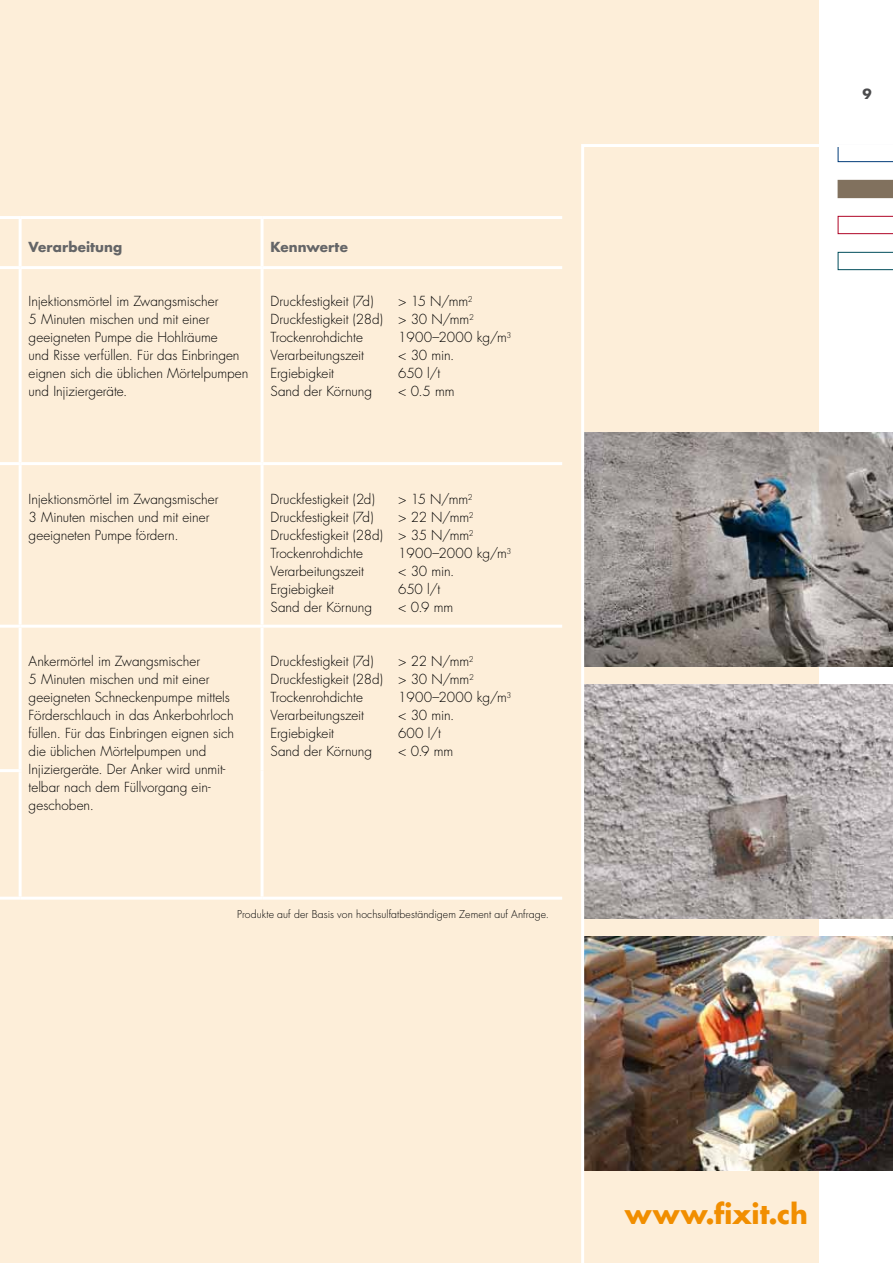
<style>
.page{position:relative;width:893px;height:1263px;background:#fff}
.page>*{position:absolute;margin:0;border:0;box-sizing:border-box;transform-origin:0 0}
.t1{font:700 27px "Futura";color:#f18e00}
.t2{font:300 13.5px/18px "Futura";letter-spacing:-.005em;color:#000}
.t3{font:700 13.5px "Futura";letter-spacing:.01em;color:#646567}
.t4{font:700 13.5px "Futura";color:#4b4b4d}
.t5{font:300 10.5px "Futura";letter-spacing:.005em;color:#000}
</style>
<div class="page">
<div style="left:0;top:0;width:819px;height:1263px;background:#fdeed9"></div>
<img style="left:581px;top:144px;width:312px;height:1119px">
<hr style="left:0;top:216px;width:20px;height:3px;background:#fff">
<hr style="left:262px;top:216px;width:300px;height:3px;background:#fff">
<hr style="left:0;top:266px;width:20px;height:3px;background:#fff">
<hr style="left:262px;top:266px;width:300px;height:3px;background:#fff">
<hr style="left:0;top:462px;width:20px;height:3px;background:#fff">
<hr style="left:262px;top:462px;width:300px;height:3px;background:#fff">
<hr style="left:0;top:625px;width:20px;height:3px;background:#fff">
<hr style="left:262px;top:625px;width:300px;height:3px;background:#fff">
<hr style="left:0;top:769px;width:22px;height:3px;background:#fff">
<hr style="left:0;top:897px;width:20px;height:3px;background:#fff">
<hr style="left:262px;top:897px;width:300px;height:3px;background:#fff">
<hr style="left:20px;top:216px;width:242px;height:3px;background:#fff">
<hr style="left:261px;top:219px;width:3px;height:47px;background:#fff">
<hr style="left:20px;top:266px;width:242px;height:3px;background:#fff">
<hr style="left:261px;top:269px;width:3px;height:193px;background:#fff">
<hr style="left:20px;top:462px;width:242px;height:3px;background:#fff">
<hr style="left:261px;top:465px;width:3px;height:160px;background:#fff">
<hr style="left:20px;top:625px;width:242px;height:3px;background:#fff">
<hr style="left:261px;top:628px;width:3px;height:143px;background:#fff">
<hr style="left:261px;top:771px;width:3px;height:126px;background:#fff">
<hr style="left:20px;top:897px;width:242px;height:3px;background:#fff">
<hr style="left:19px;top:219px;width:3px;height:47px;background:#fff">
<hr style="left:19px;top:269px;width:3px;height:193px;background:#fff">
<hr style="left:19px;top:465px;width:3px;height:160px;background:#fff">
<hr style="left:19px;top:628px;width:3px;height:141px;background:#fff">
<hr style="left:19px;top:772px;width:3px;height:125px;background:#fff">
<p class="t3" style="left:29px;top:238px;width:95px">Verarbeitung</p>
<p class="t3" style="left:271px;top:238px;width:79px">Kennwerte</p>
<p class="t2" style="left:29px;top:292px;width:221px">Injektionsmörtel im Zwangsmischer<br>5 Minuten mischen und mit einer geeigneten Pumpe die Hohlräume<br>und Risse verfüllen. Für das Einbringen eignen sich die üblichen Mörtelpumpen und Injiziergeräte.</p>
<p class="t2" style="left:271px;top:292px;width:105px">Druckfestigkeit (7d)</p>
<p class="t2" style="left:271px;top:292px;width:205px;text-align:justify;text-indent:128px">&gt; 15 N/mm<sup>2<br></sup>Druckfestigkeit (28d) &gt; 30 N/mm<sup>2<br></sup>Trockenrohdichte</p>
<p class="t2" style="left:398px;top:328px;width:115px">1900–2000 kg/m<sup>3</sup></p>
<p class="t2" style="left:271px;top:346px;width:95px">Verarbeitungszeit</p>
<p class="t2" style="left:398px;top:346px;width:58px">&lt; 30 min.</p>
<p class="t2" style="left:271px;top:364px;width:65px">Ergiebigkeit</p>
<p class="t2" style="left:398px;top:364px;width:44px">650 l/t</p>
<p class="t2" style="left:271px;top:382px;width:103px">Sand der Körnung</p>
<p class="t2" style="left:398px;top:382px;width:58px">&lt; 0.5 mm</p>
<p class="t2" style="left:29px;top:490px;width:191px">Injektionsmörtel im Zwangsmischer<br>3 Minuten mischen und mit einer geeigneten Pumpe fördern.</p>
<p class="t2" style="left:271px;top:490px;width:106px">Druckfestigkeit (2d)</p>
<p class="t2" style="left:398px;top:490px;width:76px">&gt; 15 N/mm<sup>2</sup></p>
<p class="t2" style="left:271px;top:508px;width:105px">Druckfestigkeit (7d)</p>
<p class="t2" style="left:271px;top:508px;width:205px;text-align:justify;text-indent:128px">&gt; 22 N/mm<sup>2<br></sup>Druckfestigkeit (28d) &gt; 35 N/mm<sup>2<br></sup>Trockenrohdichte</p>
<p class="t2" style="left:398px;top:544px;width:115px">1900–2000 kg/m<sup>3</sup></p>
<p class="t2" style="left:271px;top:562px;width:95px">Verarbeitungszeit</p>
<p class="t2" style="left:398px;top:562px;width:58px">&lt; 30 min.</p>
<p class="t2" style="left:271px;top:580px;width:65px">Ergiebigkeit</p>
<p class="t2" style="left:398px;top:580px;width:44px">650 l/t</p>
<p class="t2" style="left:271px;top:598px;width:103px">Sand der Körnung</p>
<p class="t2" style="left:398px;top:598px;width:57px">&lt; 0.9 mm</p>
<p class="t2" style="left:29px;top:652px;width:207px">Ankermörtel im Zwangsmischer<br>5 Minuten mischen und mit einer geeigneten Schneckenpumpe mittels<br>Förderschlauch in das Ankerbohrloch füllen. Für das Einbringen eignen sich die üblichen Mörtelpumpen und<br>Injiziergeräte. Der Anker wird unmit&shy;telbar nach dem Füllvorgang ein&shy;geschoben.</p>
<p class="t2" style="left:271px;top:652px;width:105px">Druckfestigkeit (7d)</p>
<p class="t2" style="left:271px;top:652px;width:205px;text-align:justify;text-indent:128px">&gt; 22 N/mm<sup>2<br></sup>Druckfestigkeit (28d) &gt; 30 N/mm<sup>2<br></sup>Trockenrohdichte</p>
<p class="t2" style="left:398px;top:688px;width:115px">1900–2000 kg/m<sup>3</sup></p>
<p class="t2" style="left:271px;top:706px;width:95px">Verarbeitungszeit</p>
<p class="t2" style="left:398px;top:706px;width:58px">&lt; 30 min.</p>
<p class="t2" style="left:271px;top:724px;width:65px">Ergiebigkeit</p>
<p class="t2" style="left:398px;top:724px;width:44px">600 l/t</p>
<p class="t2" style="left:271px;top:742px;width:103px">Sand der Körnung</p>
<p class="t2" style="left:398px;top:742px;width:57px">&lt; 0.9 mm</p>
<p class="t5" style="left:237px;top:908px;width:314px">Produkte auf der Basis von hochsulfatbeständigem Zement auf Anfrage.</p>
<p class="t4" style="left:862px;top:85px;width:11px">9</p>
<h1 class="t1" style="left:625px;top:1196px;width:185px">www.fixit.ch</h1>
</div>
